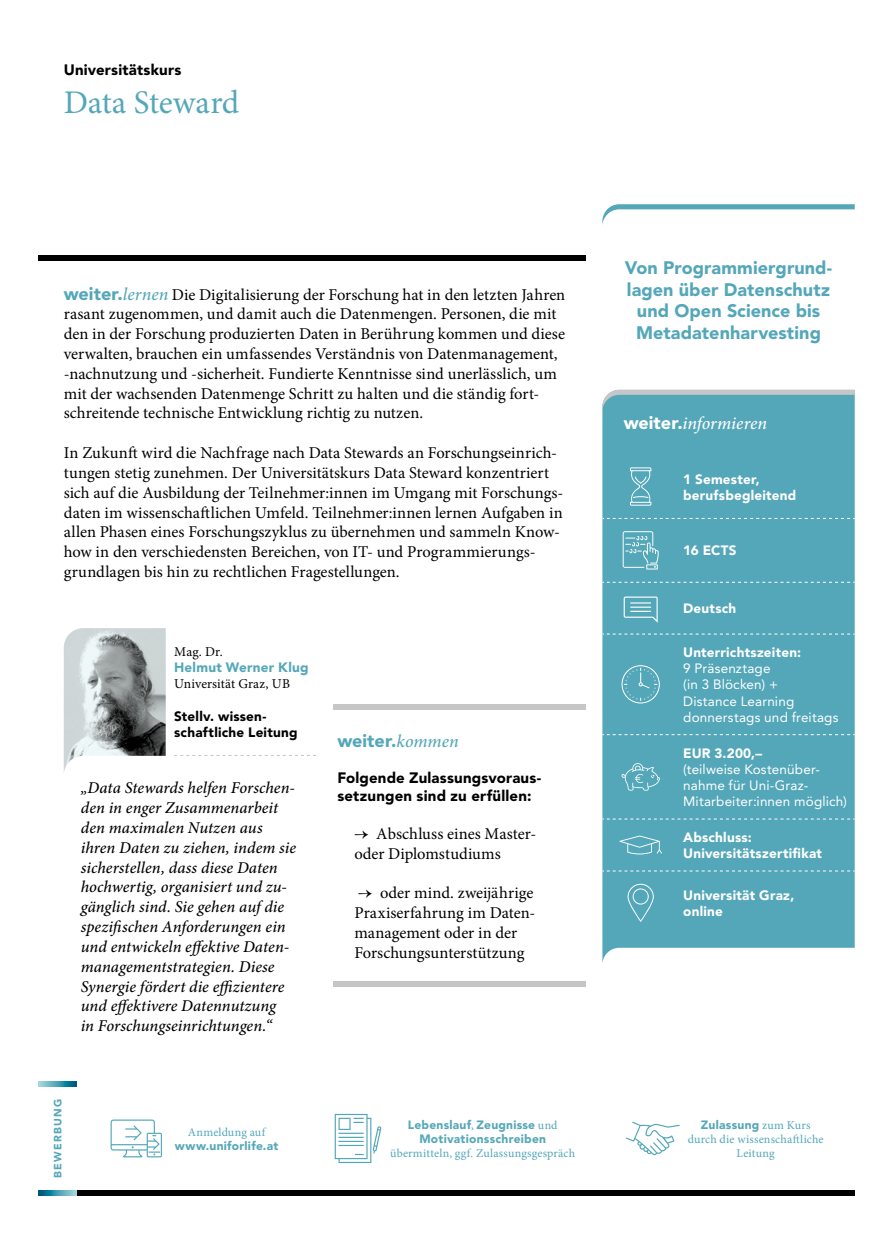
<style>
.page{position:relative;width:893px;height:1234px;background:#fff}
.page>*{position:absolute;margin:0;border:0;box-sizing:border-box;transform-origin:0 0}
.t1{font:33px "Minion Pro";letter-spacing:-.005em;color:#54a7b9}
.t2{font:900 18px/21.6px "Avenir LT Std";letter-spacing:.005em;color:#54a7b9;text-align:center}
.t3{font:italic 500 18px "Minion Pro";letter-spacing:-.005em;color:#fff}
.t4{font:16.5px/19.8px "Minion Pro";color:#000}
.t5{font:italic 500 16.5px/19.8px "Minion Pro";color:#000}
.t6{font:900 15px/18px "Avenir LT Std";letter-spacing:.015em;color:#000}
.t7{font:13.5px/16.2px "Avenir LT Std";letter-spacing:.01em;color:#fff}
.t8{font:900 13.5px/16.2px "Avenir LT Std";letter-spacing:.015em;color:#fff}
.t9{font:900 13.5px/16.2px "Avenir LT Std";letter-spacing:.015em;color:#000}
.t10{font:13.5px "Minion Pro";letter-spacing:.01em;color:#000}
.t11{font:900 13.5px "Avenir LT Std";letter-spacing:.02em;color:#54a7b9}
.t12{font:12px/14.4px "Minion Pro";letter-spacing:.015em;color:#54a7b9;text-align:center}
.t13{font:900 12px/14.4px "Avenir LT Std";letter-spacing:.02em;color:#54a7b9;text-align:center}
.t14{font:900 10.5px "Avenir LT Std";letter-spacing:.12em;color:#54a7b9}
.s1{font-family:"Avenir LT Std";font-weight:900;font-size:18px;color:#54a7b9}
.s2{font-weight:500;font-style:italic;font-size:18px;color:#54a7b9}
.s3{font-family:"Minion Pro";font-weight:500;font-style:italic}
.s4{font-family:"Minion Pro";font-weight:400}
.s5{font-family:"Avenir LT Std";font-weight:900;font-style:normal}
</style>
<div class="page">
<div style="left:77px;top:1190px;width:778px;height:5px;background:#000"></div>
<div style="left:38px;top:255px;width:547px;height:5px;background:#000"></div>
<svg style="left:602px;top:204px;width:253px;height:21px"></svg>
<svg style="left:38px;top:1081px;width:39px;height:5px"></svg>
<svg style="left:38px;top:1190px;width:39px;height:5px"></svg>
<svg style="left:111px;top:1119px;width:51px;height:38px"></svg>
<svg style="left:626px;top:1121px;width:54px;height:33px"></svg>
<svg style="left:174px;top:755px;width:142px;height:1px"></svg>
<svg style="left:335px;top:1113px;width:46px;height:49px"></svg>
<div style="left:333px;top:704px;width:252px;height:5px;background:#c6c6c6"></div>
<div style="left:333px;top:980px;width:252px;height:5px;background:#c6c6c6"></div>
<div style="left:602px;top:411px;width:253px;height:552px;background:#54a7b9"></div>
<svg style="left:602px;top:389px;width:253px;height:22px;background:#75b2be"></svg>
<svg style="left:602px;top:518px;width:253px;height:1px"></svg>
<svg style="left:602px;top:581px;width:253px;height:1px"></svg>
<svg style="left:602px;top:633px;width:253px;height:1px"></svg>
<svg style="left:602px;top:734px;width:253px;height:1px"></svg>
<svg style="left:602px;top:818px;width:253px;height:1px"></svg>
<svg style="left:602px;top:870px;width:253px;height:1px"></svg>
<svg style="left:630px;top:467px;width:22px;height:38px"></svg>
<svg style="left:623px;top:531px;width:36px;height:38px"></svg>
<svg style="left:624px;top:596px;width:34px;height:26px"></svg>
<svg style="left:621px;top:665px;width:39px;height:38px"></svg>
<svg style="left:621px;top:763px;width:39px;height:27px"></svg>
<svg style="left:619px;top:835px;width:43px;height:19px"></svg>
<svg style="left:627px;top:883px;width:27px;height:38px"></svg>
<svg style="left:64px;top:628px;width:102px;height:143px;background:#aaafb0"></svg>
<p class="t6" style="left:64px;top:61px;width:119px">Universitätskurs</p>
<h1 class="t1" style="left:64px;top:81px;width:177px">Data Steward</h1>
<p class="t4" style="left:64px;top:284px;width:503px"><span class="s1">weiter.</span><span class="s2">lernen</span> Die Digitalisierung der Forschung hat in den letzten Jahren rasant zugenommen, und damit auch die Datenmengen. Personen, die mit den in der Forschung produzierten Daten in Berührung kommen und diese verwalten, brauchen ein umfassendes Verständnis von Datenmanagement, -nachnutzung und -sicherheit. Fundierte Kenntnisse sind unerlässlich, um mit der wachsenden Datenmenge Schritt zu halten und die ständig fort&shy;schreitende technische Entwicklung richtig zu nutzen.</p>
<p class="t4" style="left:64px;top:443px;width:501px">In Zukunft wird die Nachfrage nach Data Stewards an Forschungseinrich&shy;tungen stetig zunehmen. Der Universitätskurs Data Steward konzentriert sich auf die Ausbildung der Teilnehmer:innen im Umgang mit Forschungs&shy;daten im wissenschaftlichen Umfeld. Teilnehmer:innen lernen Aufgaben in allen Phasen eines Forschungszyklus zu übernehmen und sammeln Know&shy;how in den verschiedensten Bereichen, von IT- und Programmierungs&shy;grundlagen bis hin zu rechtlichen Fragestellungen.</p>
<p class="t10" style="left:174px;top:642px;width:50px">Mag. Dr.</p>
<p class="t11" style="left:174px;top:659px;width:136px">Helmut Werner Klug</p>
<p class="t10" style="left:174px;top:675px;width:117px">Universität Graz, UB</p>
<p class="t9" style="left:174px;top:707px;width:125px">Stellv. wissen&shy;schaftliche Leitung</p>
<p class="t5" style="left:81px;top:778px;width:217px">„Data Stewards helfen Forschen&shy;den in enger Zusammenarbeit den maximalen Nutzen aus ihren Daten zu ziehen, indem sie sicherstellen, dass diese Daten hochwertig, organisiert und zu&shy;gänglich sind. Sie gehen auf die spezifischen Anforderungen ein und entwickeln effektive Daten&shy;managementstrategien. Diese<br>Synergie fördert die effizientere und effektivere Datennutzung<br>in Forschungseinrichtungen.“</p>
<p class="t14" style="left:51px;top:1177px;width:80px;rotate:-90deg">BEWERBUNG</p>
<p class="t12" style="left:188px;top:1124px;width:79px">Anmeldung auf</p>
<p class="t13" style="left:175px;top:1138px;width:105px">www.uniforlife.at</p>
<p class="t2" style="left:337px;top:729px;width:123px">weiter.<span class="s3">kommen</span></p>
<p class="t6" style="left:337px;top:768px;width:205px">Folgende Zulassungsvoraus&shy;setzungen sind zu erfüllen:</p>
<p class="t4" style="left:354px;top:823px;width:184px">→ Abschluss eines Master&shy;oder Diplomstudiums</p>
<p class="t4" style="left:354px;top:882px;width:183px">→ oder mind. zweijährige<br>Praxiserfahrung im Daten&shy;management oder in der<br>Forschungsunterstützung</p>
<p class="t13" style="left:408px;top:1116px;width:151px">Lebenslauf<span class="s4">,</span> Zeugnisse <span class="s4">und<br></span>Motivationsschreiben</p>
<p class="t12" style="left:390px;top:1146px;width:187px">übermitteln, ggf. Zulassungsgespräch</p>
<p class="t2" style="left:625px;top:257px;width:209px">Von Programmiergrund&shy;lagen über Datenschutz und Open Science bis<br>Metadatenharvesting</p>
<p class="t3" style="left:624px;top:411px;width:145px"><span class="s5">weiter.</span>informieren</p>
<p class="t8" style="left:683px;top:470px;width:115px">1 Semester, berufsbegleitend</p>
<p class="t8" style="left:683px;top:542px;width:55px">16 ECTS</p>
<p class="t8" style="left:683px;top:600px;width:55px">Deutsch</p>
<p class="t8" style="left:683px;top:644px;width:119px">Unterrichtszeiten:</p>
<p class="t7" style="left:683px;top:660px;width:157px">9 Präsenztage<br>(in 3 Blöcken) +<br>Distance Learning donnerstags und freitags</p>
<p class="t8" style="left:683px;top:744px;width:81px">EUR 3.200,–</p>
<p class="t7" style="left:683px;top:761px;width:165px">(teilweise Kostenüber&shy;nahme für Uni-Graz-<br>Mitarbeiter:innen möglich)</p>
<p class="t8" style="left:683px;top:829px;width:140px">Abschluss:<br>Universitätszertifikat</p>
<p class="t8" style="left:683px;top:886px;width:113px">Universität Graz, online</p>
<p class="t13" style="left:701px;top:1116px;width:111px">Zulassung <span class="s4">zum Kurs</span></p>
<p class="t12" style="left:688px;top:1131px;width:137px">durch die wissenschaftliche<br>Leitung</p>
</div>
